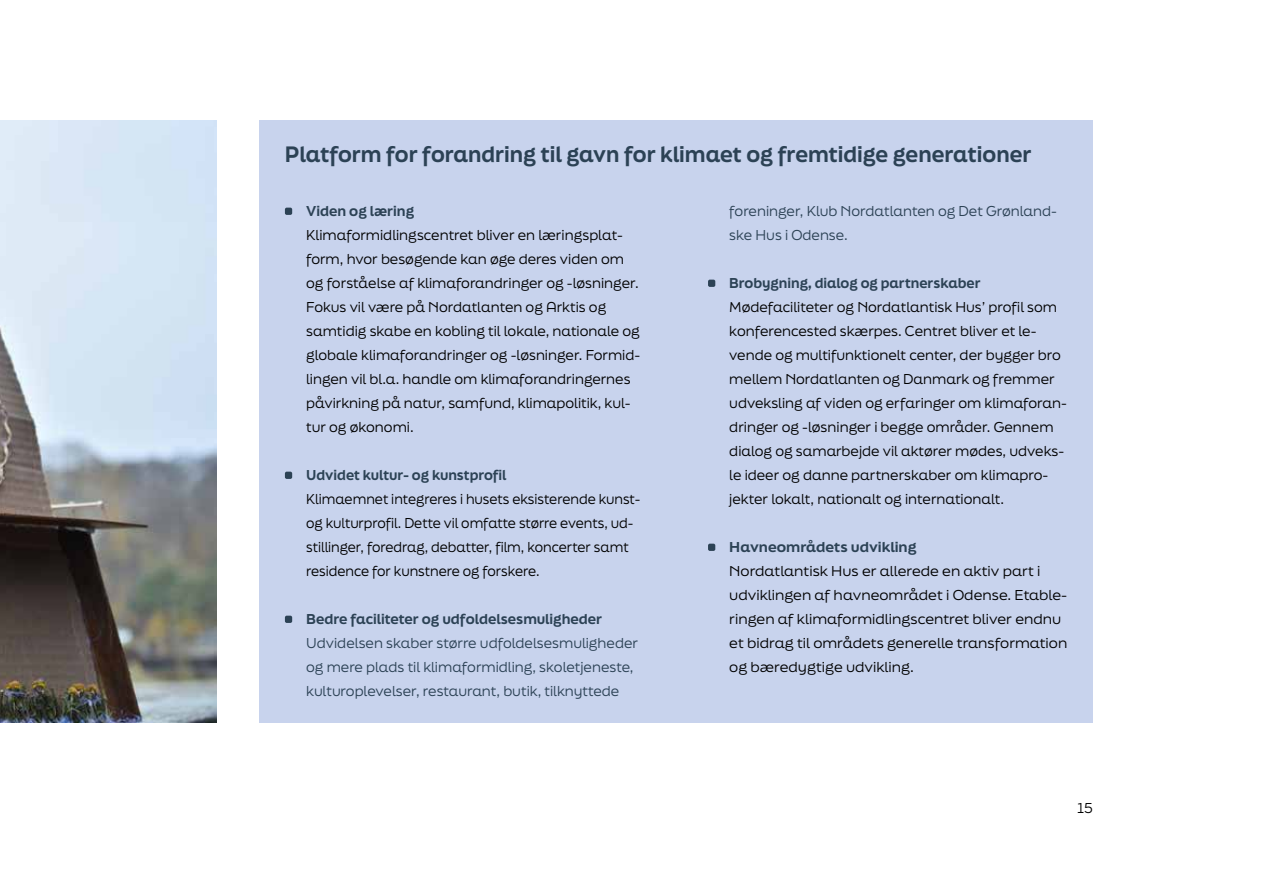
<style>
.page{position:relative;width:1263px;height:893px;background:#fff}
.page>*{position:absolute;margin:0;border:0;box-sizing:border-box;transform-origin:0 0}
.t1{font:800 21px "Final Six";color:#2c4255}
.t2{font:13.5px/24px "Final Six";color:#000}
.t3{font:13.5px/24px "Final Six";color:#2c4255}
.t4{font:13.5px/24px "Final Six";color:#000;scale:1.04 1}
.t5{font:13.5px/24px "Final Six";color:#000;scale:.96 1}
.t6{font:800 13.5px "Final Six";color:#2c4255}
.t7{font:800 13.5px "Final Six";color:#2c4255;scale:1.04 1}
</style>
<div class="page">
<img style="left:0;top:120px;width:217px;height:602px">
<div style="left:259px;top:120px;width:834px;height:602px;background:#c8d3ed"></div>
<div style="left:285px;top:208px;width:7px;height:7px;background:#2c4255;border-radius:2px"></div>
<div style="left:285px;top:472px;width:7px;height:7px;background:#2c4255;border-radius:2px"></div>
<div style="left:285px;top:616px;width:7px;height:7px;background:#2c4255;border-radius:2px"></div>
<div style="left:708px;top:280px;width:7px;height:7px;background:#2c4255;border-radius:2px"></div>
<div style="left:708px;top:544px;width:7px;height:7px;background:#2c4255;border-radius:2px"></div>
<h1 class="t1" style="left:285px;top:139px;width:748px">Platform for forandring til gavn for klimaet og fremtidige generationer</h1>
<p class="t6" style="left:306px;top:201px;width:110px">Viden og læring</p>
<p class="t2" style="left:306px;top:223px;width:336px">Klimaformidlingscentret bliver en læringsplat&shy;form, hvor besøgende kan øge deres viden om og forståelse af klimaforandringer og -løsninger.<br>Fokus vil være på Nordatlanten og Arktis og samtidig skabe en kobling til lokale, nationale og globale klimaforandringer og -løsninger. Formid&shy;lingen vil bl.a. handle om klimaforandringernes påvirkning på natur, samfund, klimapolitik, kul&shy;tur og økonomi.</p>
<p class="t6" style="left:306px;top:465px;width:202px">Udvidet kultur- og kunstprofil</p>
<p class="t5" style="left:306px;top:487px;width:350px">Klimaemnet integreres i husets eksisterende kunst&shy;og kulturprofil. Dette vil omfatte større events, ud&shy;stillinger, foredrag, debatter, film, koncerter samt residence for kunstnere og forskere.</p>
<p class="t6" style="left:306px;top:609px;width:298px">Bedre faciliteter og udfoldelsesmuligheder</p>
<p class="t3" style="left:306px;top:631px;width:333px">Udvidelsen skaber større udfoldelsesmuligheder og mere plads til klimaformidling, skoletjeneste, kulturoplevelser, restaurant, butik, tilknyttede</p>
<p class="t3" style="left:729px;top:199px;width:329px">foreninger, Klub Nordatlanten og Det Grønland&shy;ske Hus i Odense.</p>
<p class="t6" style="left:729px;top:273px;width:253px">Brobygning, dialog og partnerskaber</p>
<p class="t2" style="left:729px;top:295px;width:339px">Mødefaciliteter og Nordatlantisk Hus’ profil som konferencested skærpes. Centret bliver et le&shy;vende og multifunktionelt center, der bygger bro mellem Nordatlanten og Danmark og fremmer udveksling af viden og erfaringer om klimaforan&shy;dringer og -løsninger i begge områder. Gennem dialog og samarbejde vil aktører mødes, udveks&shy;le ideer og danne partnerskaber om klimapro&shy;jekter lokalt, nationalt og internationalt.</p>
<p class="t7" style="left:729px;top:537px;width:182px">Havneområdets udvikling</p>
<p class="t4" style="left:729px;top:559px;width:327px">Nordatlantisk Hus er allerede en aktiv part i udviklingen af havneområdet i Odense. Etable&shy;ringen af klimaformidlingscentret bliver endnu et bidrag til områdets generelle transformation og bæredygtige udvikling.</p>
<p class="t2" style="left:1077px;top:796px;width:18px">15</p>
</div>
